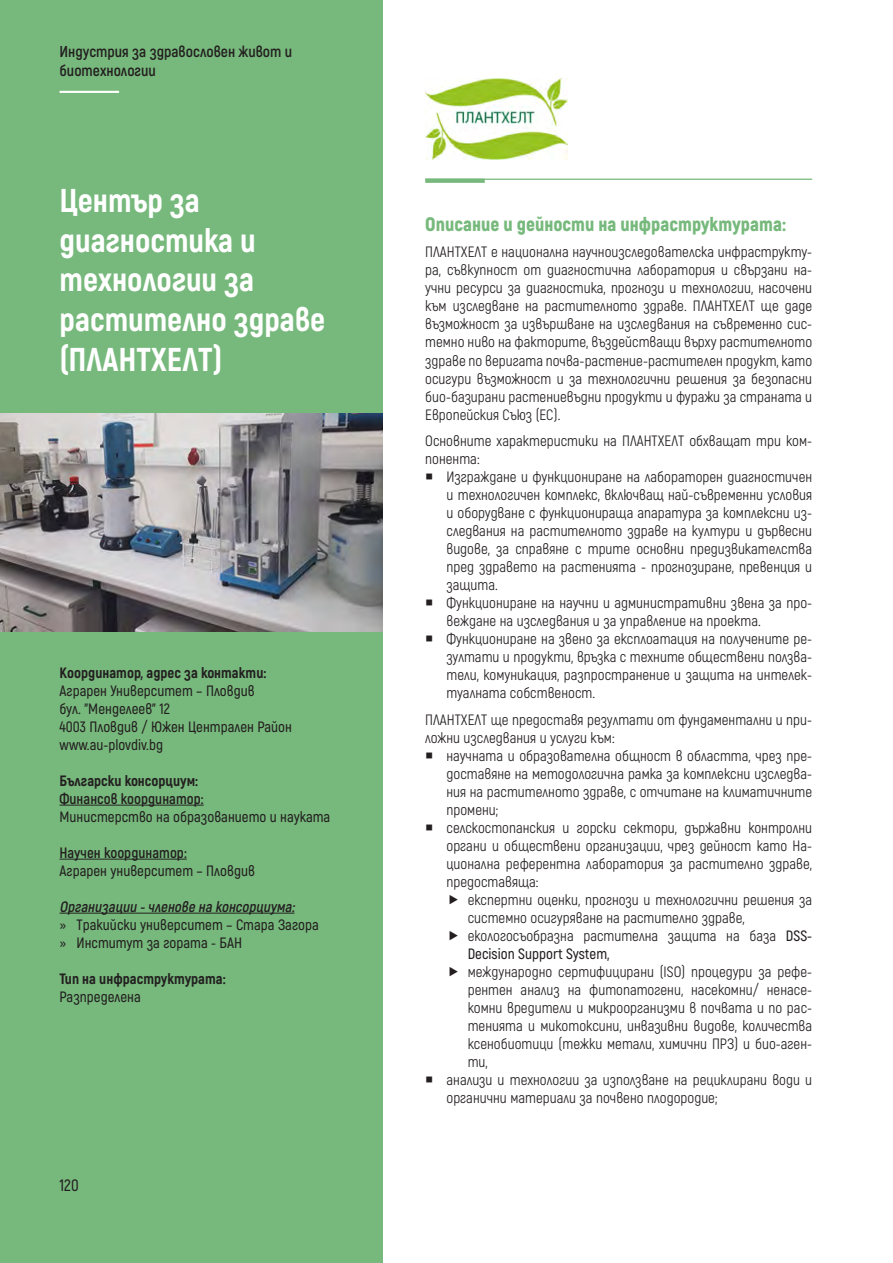
<style>
.page{position:relative;width:893px;height:1263px;background:#fff}
.page>*{position:absolute;margin:0;border:0;box-sizing:border-box;transform-origin:0 0}
.t1{font:800 33px/39.6px "Akrobat";color:#fff}
.t2{font:900 19.5px "Akrobat";color:#77b97c}
.t3{font:600 16.5px "Akrobat";color:#231f20}
.t4{font:700 15.75px/18.9px "Akrobat";color:#231f20}
.t5{font:15px/18px "Akrobat";color:#231f20;text-align:justify}
.t6{font:600 15px "Akrobat";color:#231f20}
.t7{font:800 15px "Akrobat";color:#231f20}
.t8{font:700 15px "Akrobat";color:#231f20}
.t9{font:italic 700 15px "Akrobat";color:#231f20}
.s1{font-weight:600}
</style>
<div class="page">
<div style="left:0;top:0;width:383px;height:1263px;background:#77b97c"></div>
<hr style="left:425px;top:179px;width:387px;height:1px;background:#77b97c">
<svg style="left:425px;top:180px;width:60px;height:3px"></svg>
<hr style="left:60px;top:805px;width:144px;height:1px;background:#231f20">
<hr style="left:60px;top:859px;width:127px;height:1px;background:#231f20">
<hr style="left:60px;top:913px;width:234px;height:1px;background:#231f20">
<hr style="left:60px;top:91px;width:59px;height:2px;background:#fff">
<img style="left:425px;top:79px;width:142px;height:80px">
<img style="left:0;top:414px;width:383px;height:217px">
<p class="t4" style="left:60px;top:42px;width:234px">Индустрия за здравословен живот и биотехнологии</p>
<p class="t1" style="left:60px;top:181px;width:142px">Център за</p>
<p class="t1" style="left:60px;top:220px;width:198px">диагностика и</p>
<p class="t1" style="left:60px;top:260px;width:196px">технологии за</p>
<p class="t1" style="left:60px;top:299px;width:267px">растително здраве (ПЛАНТХЕЛТ)</p>
<p class="t7" style="left:60px;top:663px;width:208px">Координатор, адрес за контакти:</p>
<p class="t6" style="left:60px;top:681px;width:197px">Аграрен Университет – Пловдив</p>
<p class="t6" style="left:60px;top:699px;width:112px">бул. "Менделеев" 12</p>
<p class="t6" style="left:60px;top:717px;width:234px">4003 Пловдив / Южен Централен Район</p>
<p class="t6" style="left:60px;top:735px;width:105px">www.au-plovdiv.bg</p>
<p class="t7" style="left:60px;top:771px;width:140px">Български консорциум:</p>
<p class="t8" style="left:60px;top:789px;width:146px">Финансов координатор:</p>
<p class="t6" style="left:60px;top:807px;width:272px">Министерство на образованието и науката</p>
<p class="t8" style="left:60px;top:843px;width:129px">Научен координатор:</p>
<p class="t6" style="left:60px;top:861px;width:197px">Аграрен университет – Пловдив</p>
<p class="t9" style="left:60px;top:897px;width:240px">Организации -членове на консорциума:</p>
<p class="t6" style="left:60px;top:915px;width:261px">» Тракийски университет – Стара Загора</p>
<p class="t6" style="left:60px;top:933px;width:184px">» Институт за гората - БАН</p>
<p class="t7" style="left:60px;top:969px;width:168px">Тип на инфраструктурата:</p>
<p class="t6" style="left:60px;top:987px;width:83px">Разпределена</p>
<p class="t3" style="left:60px;top:1175px;width:21px">120</p>
<p class="t2" style="left:425px;top:211px;width:362px">Описание и дейности на инфраструктурата:</p>
<p class="t5" style="left:425px;top:243px;width:388px">ПЛАНТХЕЛТ е национална научноизследователска инфраструкту&shy;ра, съвкупност от диагностична лаборатория и свързани на&shy;учни ресурси за диагностика, прогнози и технологии, насочени към изследване на растителното здраве. ПЛАНТХЕЛТ ще даде възможност за извършване на изследвания на съвременно сис&shy;темно ниво на факторите, въздействащи върху растителното здраве по веригата почва-растение-растителен продукт, като осигури възможност и за технологични решения за безопасни био-базирани растениевъдни продукти и фуражи за страната и Европейския Съюз (ЕС).</p>
<p class="t5" style="left:425px;top:432px;width:388px">Основните характеристики на ПЛАНТХЕЛТ обхващат три ком&shy;понента:</p>
<p class="t5" style="left:446px;top:468px;width:367px">Изграждане и функциониране на лабораторен диагностичен и технологичен комплекс, включващ най-съвременни условия и оборудване с функционираща апаратура за комплексни из&shy;следвания на растителното здраве на култури и дървесни видове, за справяне с трите основни предизвикателства пред здравето на растенията - прогнозиране, превенция и защита.</p>
<p class="t5" style="left:446px;top:594px;width:367px">Функциониране на научни и административни звена за про&shy;веждане на изследвания и за управление на проекта.</p>
<p class="t5" style="left:446px;top:630px;width:367px">Функциониране на звено за експлоатация на получените ре&shy;зултати и продукти, връзка с техните обществени ползва&shy;тели, комуникация, разпространение и защита на интелек&shy;туалната собственост.</p>
<p class="t5" style="left:425px;top:710px;width:388px">ПЛАНТХЕЛТ ще предоставя резултати от фундаментални и при&shy;ложни изследвания и услуги към:</p>
<p class="t5" style="left:446px;top:746px;width:367px">научната и образователна общност в областта, чрез пре&shy;доставяне на методологична рамка за комплексни изследва&shy;ния на растителното здраве, с отчитане на климатичните промени;</p>
<p class="t5" style="left:446px;top:818px;width:367px">селскостопанския и горски сектори, държавни контролни органи и обществени организации, чрез дейност като На&shy;ционална референтна лаборатория за растително здраве, предоставяща:</p>
<p class="t5" style="left:468px;top:890px;width:346px">експертни оценки, прогнози и технологични решения за системно осигуряване на растително здраве,</p>
<p class="t5" style="left:468px;top:926px;width:346px">екологосъобразна растителна защита на база <span class="s1">DSS-<br>Decision Support System,</span></p>
<p class="t5" style="left:468px;top:962px;width:346px">международно сертифицирани (ISO) процедури за рефе&shy;рентен анализ на фитопатогени, насекомни/ ненасе&shy;комни вредители и микроорганизми в почвата и по рас&shy;тенията и микотоксини, инвазивни видове, количества ксенобиотици (тежки метали, химични ПРЗ) и био-аген&shy;ти,</p>
<p class="t5" style="left:446px;top:1070px;width:367px">анализи и технологии за използване на рециклирани води и органични материали за почвено плодородие;</p>
</div>
